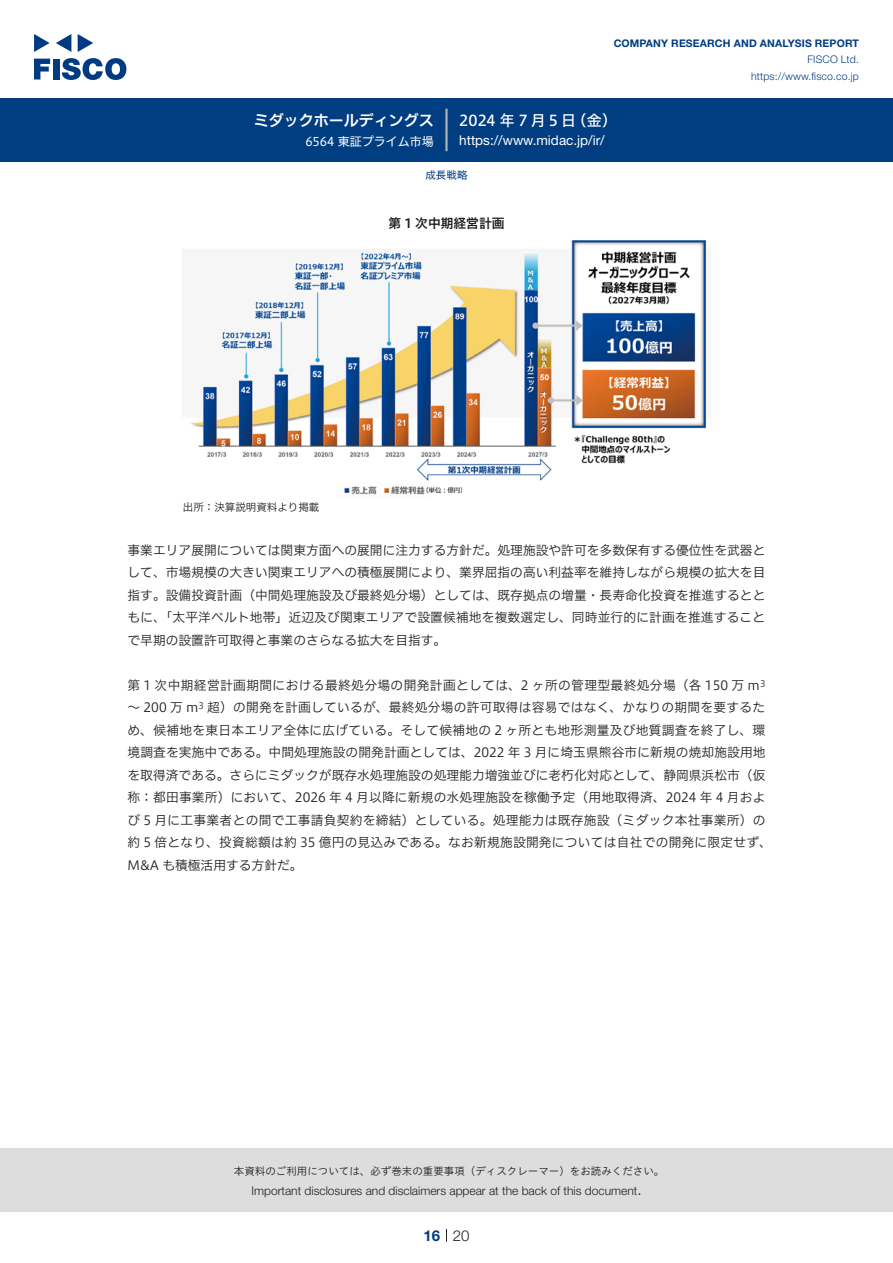
<style>
.page{position:relative;width:893px;height:1263px;background:#fff}
.page>*{position:absolute;margin:0;border:0;box-sizing:border-box;transform-origin:0 0}
.t1{font:15px "Hiragino UD Sans F Std N W5";letter-spacing:.205em;color:#fff}
.t2{font:15px "Hiragino UD Sans F Std N W6";color:#fff}
.t3{font:300 15px "Helvetica Neue LT Std";color:#231f20}
.t4{font:700 15px "Helvetica Neue LT Std";color:#003d81}
.t5{font:13.5px "Helvetica Neue LT Std";color:#fff}
.本文{font:12.75px/22.5px "Hiragino UD Sans F Std N W3";letter-spacing:.015em;color:#231f20}
.チャートタイトル{font:12.75px "Hiragino UD Sans F Std N W6";color:#231f20}
.t6{font:300 12px "Helvetica Neue LT Std";color:#231f20}
.t7{font:12px "Hiragino UD Sans F Std N W4";color:#fff}
.t8{font:10.5px "Hiragino UD Sans Std W3";color:#231f20}
.t9{font:700 10.5px "Helvetica Neue LT Std";letter-spacing:.015em;color:#003d81}
.t10{font:300 10.5px/16.5px "Helvetica Neue LT Std";letter-spacing:.015em;color:#003d81;text-align:right}
.表組み基本スタイル{font:10.5px "Hiragino UD Sans F Std N W3";color:#231f20}
.ヘッダー{font:10.5px "Hiragino UD Sans F Std N W4";color:#003d81}
.本文-2{font:8.85px "Hiragino UD Sans F Std N W3";color:#231f20}
</style>
<div class="page">
<div style="left:0;top:1148px;width:893px;height:64px;background:#ddd"></div>
<svg style="left:34px;top:59px;width:16px;height:20px"></svg>
<div style="left:53px;top:59px;width:6px;height:20px;background:#003a83"></div>
<svg style="left:62px;top:58px;width:64px;height:22px"></svg>
<svg style="left:34px;top:34px;width:16px;height:18px"></svg>
<svg style="left:78px;top:34px;width:15px;height:18px"></svg>
<svg style="left:56px;top:34px;width:15px;height:18px"></svg>
<div style="left:0;top:98px;width:893px;height:64px;background:#003d81"></div>
<hr style="left:445px;top:109px;width:3px;height:42px;background:#b5b5b6">
<svg style="left:446px;top:1229px;width:1px;height:13px"></svg>
<img style="left:190px;top:240px;width:517px;height:255px">
<p class="t2" style="left:254px;top:109px;width:182px">ミダックホールディングス</p>
<p class="t7" style="left:305px;top:132px;width:130px">6564 東証プライム市場</p>
<p class="t9" style="left:614px;top:37px;width:247px">COMPANY RESEARCH AND ANALYSIS REPORT</p>
<p class="t10" style="left:751px;top:51px;width:109px">FISCO Ltd. https://www.fisco.co j p.</p>
<p class="t1" style="left:459px;top:109px;width:119px">2024年7月5日</p>
<p class="t1" style="left:571px;top:109px;width:47px">（金(</p>
<p class="t5" style="left:459px;top:132px;width:147px">https://www.midac j p. /i r/</p>
<p class="ヘッダー" style="left:425px;top:167px;width:43px">成長戦略</p>
<p class="チャートタイトル" style="left:388px;top:214px;width:118px">第 1 次中期経営計画</p>
<p class="表組み基本スタイル" style="left:183px;top:499px;width:138px">出所：決算説明資料より掲載</p>
<p class="本文" style="left:128px;top:538px;width:639px;text-align:justify">事業エリア展開については関東方面への展開に注力する方針だ。処理施設や許可を多数保有する優位性を武器として、市場規模の大きい関東エリアへの積極展開により、業界屈指の高い利益率を維持しながら規模の拡大を目指す。設備投資計画（中間処理施設及び最終処分場）としては、既存拠点の増量・長寿命化投資を推進するとともに、「太平洋ベルト地帯」近辺及び関東エリアで設置候補地を複数選定し、同時並行的に計画を推進することで早期の設置許可取得と事業のさらなる拡大を目指す。</p>
<p class="本文-2" style="left:760px;top:676px;width:7px">3</p>
<p class="本文" style="left:207px;top:673px;width:559px;text-indent:-80px">第 1 次中期経営計画期間における最終処分場の開発計画としては、2 ヶ所の管理型最終処分場（各 150 万 m超）の開発を計画しているが、最終処分場の許可取得は容易ではなく、かなりの期間を要するた</p>
<p class="本文" style="left:128px;top:695px;width:646px">〜 200 万 m<br>め、候補地を東日本エリア全体に広げている。そして候補地の 2 ヶ所とも地形測量及び地質調査を終了し、環境調査を実施中である。中間処理施設の開発計画としては、2022 年 3 月に埼玉県熊谷市に新規の焼却施設用地を取得済である。さらにミダックが既存水処理施設の処理能力増強並びに老朽化対応として、静岡県浜松市（仮称：都田事業所）において、2026 年 4 月以降に新規の水処理施設を稼働予定（用地取得済、2024 年 4 月および 5 月に工事業者との間で工事請負契約を締結）としている。処理能力は既存施設（ミダック本社事業所）の約 5 倍となり、投資総額は約 35 億円の見込みである。なお新規施設開発については自社での開発に限定せず、M&amp;A も積極活用する方針だ。</p>
<p class="本文-2" style="left:199px;top:699px;width:7px">3</p>
<p class="t8" style="left:234px;top:1163px;width:432px">本資料のご利用については、必ず巻末の重要事項（ディスクレーマー）をお読みください。</p>
<p class="t3" style="left:637px;top:1180px;width:6px">.</p>
<p class="t6" style="left:251px;top:1183px;width:387px">Important disclosures and disclaimers appear at the back of this document</p>
<p class="t4" style="left:423px;top:1226px;width:18px">16</p>
<p class="t3" style="left:453px;top:1226px;width:18px">20</p>
</div>
